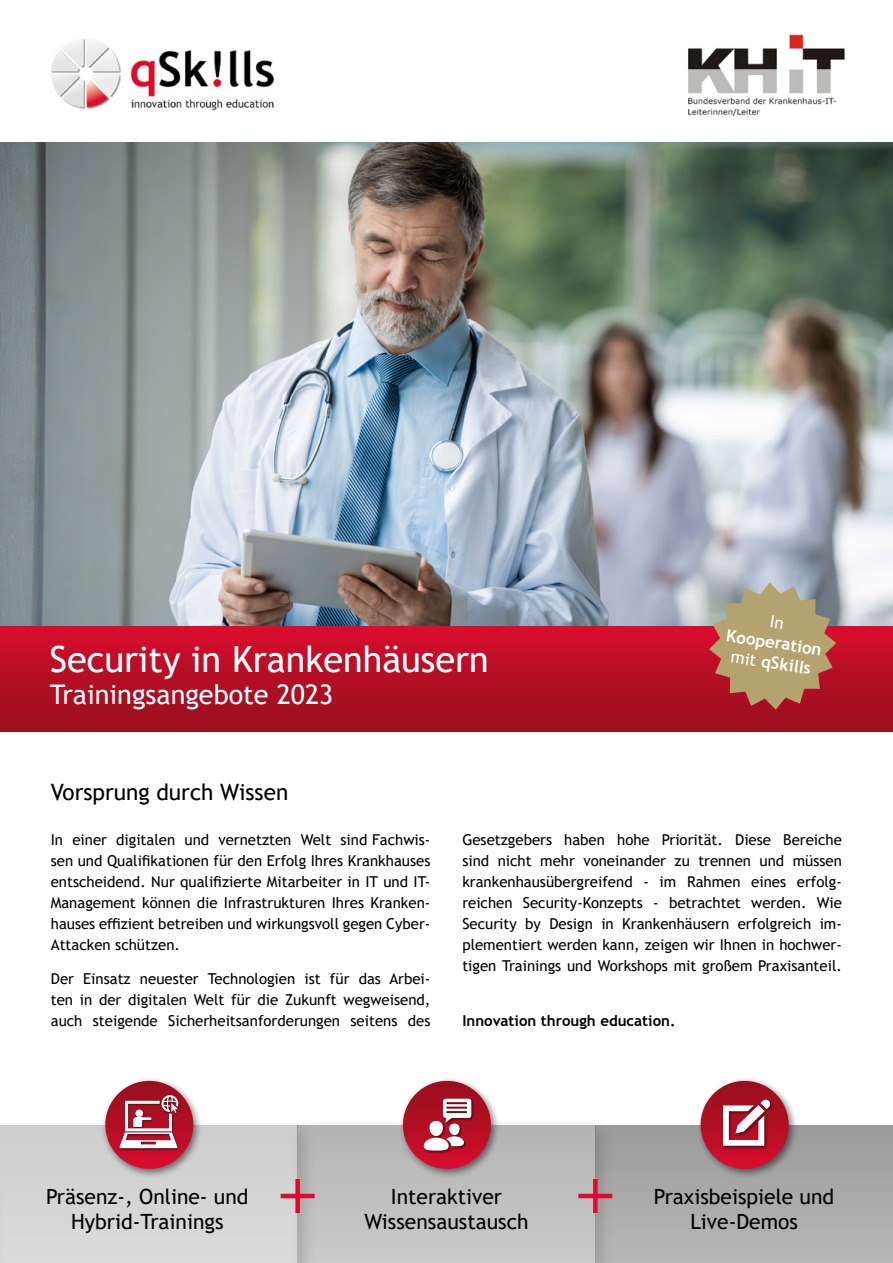
<style>
.page{position:relative;width:893px;height:1263px;background:#fff}
.page>*{position:absolute;margin:0;border:0;box-sizing:border-box;transform-origin:0 0}
.t1{font:36px "Trebuchet MS";color:#fff}
.t2{font:27px "Trebuchet MS";color:#fff}
.t3{font:22.5px "Trebuchet MS";color:#000}
.t4{font:21px/25.2px "Trebuchet MS";color:#000;text-align:center}
.t5{font:700 16.95px/20.2px "Trebuchet MS";color:#fff;text-align:center}
.t6{font:15px/21px "Trebuchet MS";color:#000;text-align:justify}
.t7{font:700 15px "Trebuchet MS";color:#000}
.s1{font-weight:400}
</style>
<div class="page">
<img style="left:0;top:143px;width:893px;height:483px">
<img style="left:51px;top:39px;width:223px;height:72px">
<div style="left:0;top:626px;width:893px;height:106px;background:linear-gradient(to bottom,#d70d2e,#96101d)"></div>
<div style="left:290px;top:1118px;width:325px;height:145px;background:#fbfbfb"></div>
<div style="left:298px;top:1125px;width:297px;height:138px;background:#c0c0c0"></div>
<div style="left:0;top:1118px;width:318px;height:145px;background:#000;opacity:.5"></div>
<div style="left:0;top:1125px;width:298px;height:138px;background:#d5d5d4"></div>
<div style="left:595px;top:1125px;width:298px;height:138px;background:linear-gradient(to bottom,#9a9999,#b7b7b7)"></div>
<div style="left:101px;top:1076px;width:102px;height:102px;background:#000;opacity:.5"></div>
<div style="left:105px;top:1081px;width:88px;height:88px;background:linear-gradient(to bottom,#96121e,#d40f2f);border-radius:44px"></div>
<div style="left:295px;top:1179px;width:5px;height:34px;background:#dd0b2f"></div>
<hr style="left:281px;top:1194px;width:34px;height:4px;background:#dd0b2f">
<div style="left:593px;top:1179px;width:5px;height:34px;background:#dd0b2f"></div>
<hr style="left:578px;top:1194px;width:34px;height:4px;background:#dd0b2f">
<div style="left:399px;top:1076px;width:102px;height:102px;background:#000;opacity:.5"></div>
<div style="left:403px;top:1081px;width:88px;height:88px;background:linear-gradient(to bottom,#96111d,#d30e2e);border-radius:44px"></div>
<div style="left:696px;top:1076px;width:102px;height:102px;background:#000;opacity:.5"></div>
<div style="left:701px;top:1081px;width:88px;height:88px;background:linear-gradient(to bottom,#96111e,#d30e2e);border-radius:44px"></div>
<div style="left:423px;top:1098px;width:51px;height:55px;background:#000;opacity:.5"></div>
<div style="left:429px;top:1121px;width:14px;height:15px;background:#fff;border-radius:7px"></div>
<div style="left:449px;top:1123px;width:11px;height:12px;background:#fff;border-radius:50%"></div>
<svg style="left:443px;top:1099px;width:28px;height:24px"></svg>
<svg style="left:424px;top:1136px;width:40px;height:14px"></svg>
<div style="left:721px;top:1097px;width:54px;height:54px;background:#000;opacity:.5"></div>
<svg style="left:723px;top:1099px;width:48px;height:47px"></svg>
<div style="left:119px;top:1094px;width:62px;height:57px;background:#000;opacity:.5"></div>
<svg style="left:120px;top:1095px;width:58px;height:53px;background:#c46975"></svg>
<img style="left:688px;top:34px;width:157px;height:82px">
<svg style="left:709px;top:582px;width:127px;height:128px;background:#ae8569"></svg>
<h1 class="t1" style="left:50px;top:636px;width:441px">Security in Krankenhäusern</h1>
<h2 class="t2" style="left:50px;top:677px;width:285px">Trainingsangebote 2023</h2>
<h3 class="t3" style="left:51px;top:778px;width:239px">Vorsprung durch Wissen</h3>
<p class="t5" style="left:728px;top:625px;width:98px;rotate:9deg">Kooperation <span class="s1">mit</span> qSkills</p>
<p class="t6" style="left:51px;top:829px;width:381px">In einer digitalen und vernetzten Welt sind Fachwis&shy;sen und Qualifikationen für den Erfolg Ihres Krankhauses entscheidend. Nur qualifizierte Mitarbeiter in IT und IT-Management können die Infrastrukturen Ihres Kranken&shy;hauses effizient betreiben und wirkungsvoll gegen Cyber-Attacken schützen.</p>
<p class="t6" style="left:51px;top:968px;width:381px">Der Einsatz neuester Technologien ist für das Arbei&shy;ten in der digitalen Welt für die Zukunft wegweisend, auch steigende Sicherheitsanforderungen seitens des</p>
<p class="t6" style="left:462px;top:829px;width:381px">Gesetzgebers haben hohe Priorität. Diese Bereiche sind nicht mehr voneinander zu trennen und müssen krankenhausübergreifend - im Rahmen eines erfolg&shy;reichen Security-Konzepts - betrachtet werden. Wie Security by Design in Krankenhäusern erfolgreich im&shy;plementiert werden kann, zeigen wir Ihnen in hochwer&shy;tigen Trainings und Workshops mit großem Praxisanteil.</p>
<p class="t7" style="left:462px;top:1011px;width:215px">Innovation through education.</p>
<h3 class="t4" style="left:46px;top:1184px;width:204px">Präsenz-, Online- und<br>Hybrid-Trainings</h3>
<h3 class="t4" style="left:364px;top:1184px;width:166px">Interaktiver<br>Wissensaustausch</h3>
<h3 class="t4" style="left:654px;top:1184px;width:182px">Praxisbeispiele und<br>Live-Demos</h3>
</div>
